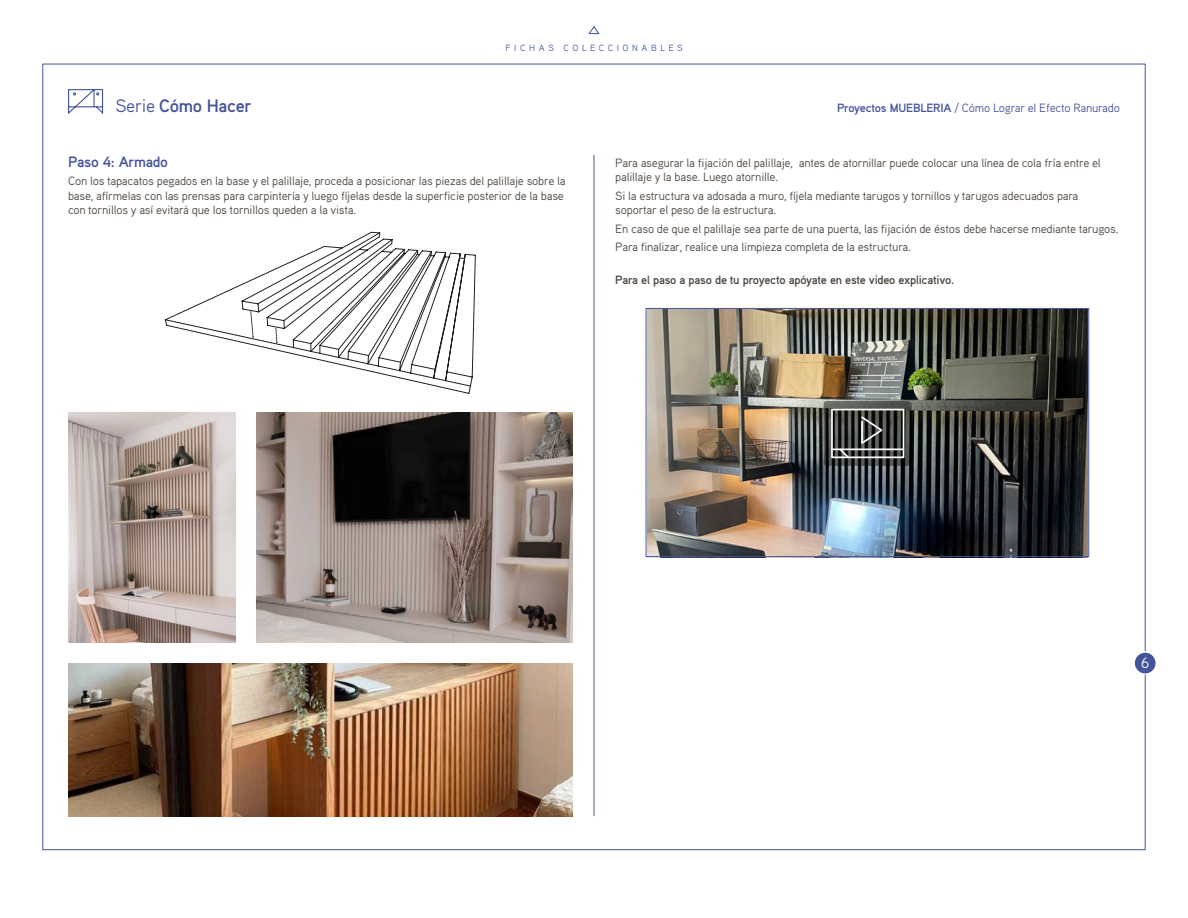
<style>
.page{position:relative;width:1188px;height:918px;background:#fff}
.page>*{position:absolute;margin:0;border:0;box-sizing:border-box;transform-origin:0 0}
.t1{font:700 18px "Aaux Pro OT";letter-spacing:-.02em;color:#44549b}
.t2{font:700 15px "Aaux Pro OT";letter-spacing:-.02em;color:#44549b}
.t3{font:15px "Aaux Pro OT";color:#fff}
.t4{font:12px/14.4px "Aaux Pro OT";letter-spacing:-.02em;color:#4d453f}
.t5{font:700 12px "Aaux Pro OT";letter-spacing:-.02em;color:#4d453f}
.t6{font:12px "Aaux Pro OT";letter-spacing:-.02em;color:#44549b}
.t7{font:9px "Aaux Pro OT";letter-spacing:.4em;color:#44549b}
.s1{font-weight:400}
.s2{font-weight:700}
</style>
<div class="page">
<div style="left:1134px;top:652px;width:22px;height:22px;background:#44549b;border-radius:50%"></div>
<div style="left:1134px;top:651px;width:23px;height:24px;border:1px solid #fff;border-radius:50%"></div>
<svg style="left:68px;top:89px;width:36px;height:25px"></svg>
<svg style="left:588px;top:26px;width:12px;height:8px"></svg>
<hr style="left:594px;top:155px;width:1px;height:661px;background:#44549b">
<img style="left:68px;top:413px;width:168px;height:229px">
<svg style="left:165px;top:232px;width:311px;height:162px"></svg>
<svg style="left:251px;top:311px;width:3px;height:27px"></svg>
<svg style="left:276px;top:328px;width:1px;height:16px"></svg>
<img style="left:648px;top:310px;width:439px;height:245px">
<svg style="left:824px;top:401px;width:88px;height:65px;background:#3e413e"></svg>
<div style="left:831px;top:409px;width:73px;height:49px;border:2px solid #fff"></div>
<hr style="left:832px;top:449px;width:72px;height:1px;background:#fff">
<svg style="left:838px;top:447px;width:13px;height:13px"></svg>
<svg style="left:860px;top:415px;width:25px;height:31px"></svg>
<img style="left:257px;top:413px;width:316px;height:229px">
<img style="left:68px;top:664px;width:505px;height:152px">
<div style="left:646px;top:308px;width:443px;height:249px;border:1px solid #44549b"></div>
<p class="t7" style="left:505px;top:42px;width:179px">FICHAS COLECCIONABLES</p>
<p class="t1" style="left:115px;top:95px;width:138px"><span class="s1">Serie</span> Cómo Hacer</p>
<p class="t6" style="left:837px;top:101px;width:284px"><span class="s2">Proyectos MUEBLERIA</span> / Cómo Lograr el Efecto Ranurado</p>
<p class="t2" style="left:68px;top:152px;width:102px">Paso 4: Armado</p>
<p class="t4" style="left:68px;top:174px;width:499px">Con los tapacatos pegados en la base y el palillaje, proceda a posicionar las piezas del palillaje sobre la base, afírmelas con las prensas para carpintería y luego fíjelas desde la superficie posterior de la base con tornillos y así evitará que los tornillos queden a la vista.</p>
<p class="t4" style="left:615px;top:155px;width:487px">Para asegurar la fijación del palillaje, antes de atornillar puede colocar una línea de cola fría entre el palillaje y la base. Luego atornille.</p>
<p class="t4" style="left:615px;top:188px;width:465px">Si la estructura va adosada a muro, fíjela mediante tarugos y tornillos y tarugos adecuados para soportar el peso de la estructura.</p>
<p class="t4" style="left:615px;top:221px;width:505px">En caso de que el palillaje sea parte de una puerta, las fijación de éstos debe hacerse mediante tarugos.</p>
<p class="t4" style="left:615px;top:240px;width:297px">Para finalizar, realice una limpieza completa de la estructura.</p>
<p class="t5" style="left:615px;top:273px;width:340px">Para el paso a paso de tu proyecto apóyate en este video explicativo.</p>
<p class="t3" style="left:1141px;top:653px;width:10px">6</p>
</div>
